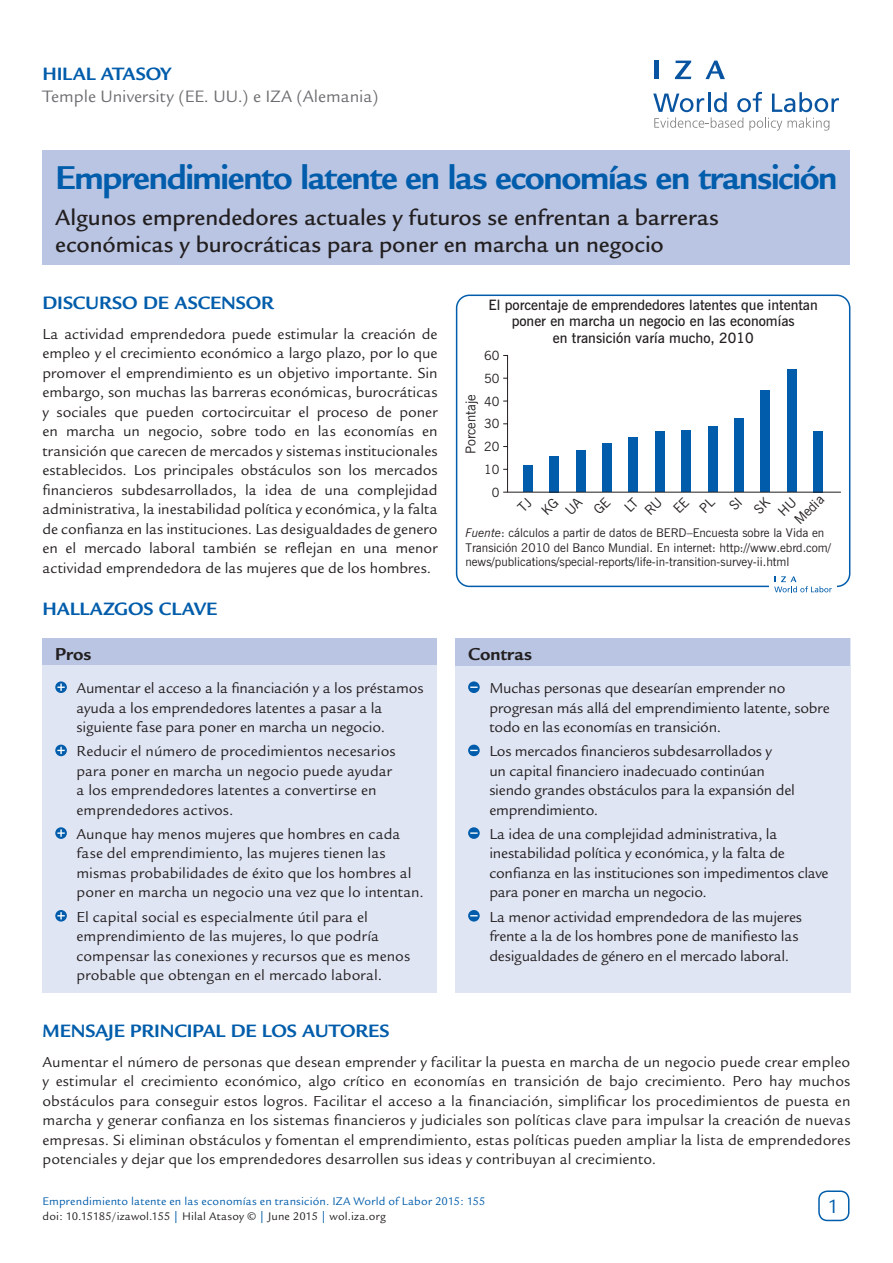
<style>
.page{position:relative;width:893px;height:1263px;background:#fff}
.page>*{position:absolute;margin:0;border:0;box-sizing:border-box;transform-origin:0 0}
.Cover__Title{font:700 36px "Legacy Sans";letter-spacing:-.035em;color:#015dab}
.Cover__Subtitle{font:500 24px/27px "Legacy Sans";color:#231f20}
.t1{font:21px "Legacy Sans";color:#015dab}
.Main__A_Level_Headin{font:700 19.5px "Legacy Sans";letter-spacing:-.005em;color:#015dab}
.Cover__AuthorName{font:700 19.5px "Legacy Sans";letter-spacing:-.01em;color:#015dab}
.Cover__Pro_Con_Heade{font:700 18.75px "Legacy Sans";color:#231f20}
.Cover__Affiliation{font:18px "Legacy Sans";color:#6c6d70}
.Main__Bodytext{font:15.75px/19.5px "Legacy Sans";color:#231f20;text-align:justify}
.Cover__Pro_Con_Bulle{font:15.75px/19.5px "Legacy Sans";letter-spacing:-.005em;color:#231f20}
.t2{font:600 14.25px/16.5px "News Gothic BT";color:#231f20;text-align:center}
.t3{font:13.5px/17px "News Gothic BT";color:#231f20}
.t4{font:12.75px/22.8px "News Gothic BT";color:#231f20;text-align:right}
.t5{font:12px/14.4px "News Gothic BT";color:#231f20}
.Cover_Footer{font:12px "Legacy Sans";letter-spacing:.015em;color:#015dab}
.t6{font:12px "Legacy Sans";letter-spacing:.015em;color:#231f20}
.s1{font-style:italic}
.s2{color:#015dab}
</style>
<div class="page">
<div style="left:43px;top:150px;width:807px;height:115px;background:#b9c5e3"></div>
<div style="left:818px;top:1190px;width:31px;height:31px;border:2px solid #015dab;border-radius:9px"></div>
<svg style="left:653px;top:92px;width:186px;height:39px"></svg>
<hr style="left:654px;top:61px;width:4px;height:18px;background:#0854a0">
<svg style="left:675px;top:61px;width:16px;height:18px"></svg>
<svg style="left:705px;top:61px;width:20px;height:18px"></svg>
<div style="left:455px;top:638px;width:395px;height:354px;background:#e0e5f3"></div>
<div style="left:455px;top:638px;width:395px;height:27px;background:#b9c5e3"></div>
<div style="left:468px;top:681px;width:12px;height:12px;background:#015dab;border-radius:50%"></div>
<svg style="left:470px;top:686px;width:8px;height:2px"></svg>
<svg style="left:468px;top:745px;width:12px;height:11px"></svg>
<div style="left:468px;top:827px;width:12px;height:12px;background:#015dab;border-radius:50%"></div>
<svg style="left:470px;top:832px;width:8px;height:2px"></svg>
<svg style="left:468px;top:910px;width:12px;height:11px"></svg>
<div style="left:43px;top:638px;width:394px;height:354px;background:#e0e5f3"></div>
<div style="left:43px;top:638px;width:394px;height:26px;background:#b9c5e3"></div>
<svg style="left:55px;top:681px;width:12px;height:12px"></svg>
<svg style="left:57px;top:683px;width:8px;height:8px"></svg>
<svg style="left:55px;top:745px;width:12px;height:11px"></svg>
<svg style="left:57px;top:747px;width:8px;height:7px"></svg>
<svg style="left:55px;top:827px;width:12px;height:12px"></svg>
<svg style="left:57px;top:829px;width:8px;height:8px"></svg>
<svg style="left:55px;top:910px;width:12px;height:11px"></svg>
<svg style="left:57px;top:912px;width:8px;height:7px"></svg>
<div style="left:456px;top:295px;width:394px;height:292px;border:2px solid #015dab;border-radius:13px"></div>
<svg style="left:503px;top:355px;width:5px;height:137px"></svg>
<div style="left:523px;top:465px;width:9px;height:27px;background:#015dab"></div>
<div style="left:550px;top:456px;width:9px;height:36px;background:#015dab"></div>
<div style="left:576px;top:450px;width:9px;height:42px;background:#015dab"></div>
<div style="left:603px;top:443px;width:9px;height:49px;background:#015dab"></div>
<div style="left:629px;top:438px;width:9px;height:54px;background:#015dab"></div>
<div style="left:655px;top:432px;width:9px;height:60px;background:#015dab"></div>
<div style="left:682px;top:431px;width:9px;height:61px;background:#015dab"></div>
<div style="left:708px;top:427px;width:9px;height:65px;background:#015dab"></div>
<div style="left:734px;top:419px;width:9px;height:73px;background:#015dab"></div>
<div style="left:761px;top:390px;width:9px;height:102px;background:#015dab"></div>
<div style="left:787px;top:370px;width:9px;height:122px;background:#015dab"></div>
<div style="left:813px;top:431px;width:9px;height:61px;background:#015dab"></div>
<hr style="left:503px;top:492px;width:338px;height:1px;background:#231f20">
<div style="left:769px;top:571px;width:68px;height:27px;background:#fff"></div>
<svg style="left:774px;top:576px;width:58px;height:16px"></svg>
<p class="Cover__AuthorName" style="left:43px;top:63px;width:130px">HILAL ATASOY</p>
<p class="Cover__Affiliation" style="left:43px;top:86px;width:337px">Temple University (EE. UU.) e IZA (Alemania)</p>
<p class="Cover__Title" style="left:55px;top:157px;width:784px">Emprendimiento latente en las economías en transición</p>
<p class="Cover__Subtitle" style="left:55px;top:204px;width:665px">Algunos emprendedores actuales y futuros se enfrentan a barreras económicas y burocráticas para poner en marcha un negocio</p>
<p class="Main__A_Level_Headin" style="left:43px;top:291px;width:233px">DISCURSO DE ASCENSOR</p>
<p class="Main__Bodytext" style="left:43px;top:324px;width:397px">La actividad emprendedora puede estimular la creación de empleo y el crecimiento económico a largo plazo, por lo que promover el emprendimiento es un objetivo importante. Sin embargo, son muchas las barreras económicas, burocráticas y sociales que pueden cortocircuitar el proceso de poner en marcha un negocio, sobre todo en las economías en transición que carecen de mercados y sistemas institucionales establecidos. Los principales obstáculos son los mercados financieros subdesarrollados, la idea de una complejidad administrativa, la inestabilidad política y económica, y la falta de confianza en las instituciones. Las desigualdades de genero en el mercado laboral también se reflejan en una menor actividad emprendedora de las mujeres que de los hombres.</p>
<p class="Main__A_Level_Headin" style="left:43px;top:598px;width:176px">HALLAZGOS CLAVE</p>
<p class="Cover__Pro_Con_Heade" style="left:55px;top:643px;width:38px">Pros</p>
<p class="Cover__Pro_Con_Bulle" style="left:77px;top:678px;width:348px">Aumentar el acceso a la financiación y a los préstamos ayuda a los emprendedores latentes a pasar a la siguiente fase para poner en marcha un negocio.</p>
<p class="Cover__Pro_Con_Bulle" style="left:77px;top:742px;width:321px">Reducir el número de procedimientos necesarios para poner en marcha un negocio puede ayudar a los emprendedores latentes a convertirse en emprendedores activos.</p>
<p class="Cover__Pro_Con_Bulle" style="left:77px;top:824px;width:349px">Aunque hay menos mujeres que hombres en cada fase del emprendimiento, las mujeres tienen las mismas probabilidades de éxito que los hombres al poner en marcha un negocio una vez que lo intentan.</p>
<p class="Cover__Pro_Con_Bulle" style="left:77px;top:907px;width:335px">El capital social es especialmente útil para el emprendimiento de las mujeres, lo que podría compensar las conexiones y recursos que es menos probable que obtengan en el mercado laboral.</p>
<p class="t2" style="left:489px;top:296px;width:331px">El porcentaje de emprendedores latentes que intentan poner en marcha un negocio en las economías<br>en transición varía mucho, 2010</p>
<p class="t4" style="left:484px;top:344px;width:17px">60<br>50<br>40<br>30<br>20<br>10<br>0</p>
<p class="t3" style="left:462px;top:454px;width:61px;rotate:-90deg">Porcentaje</p>
<p class="t3" style="left:791px;top:516px;width:37px;rotate:-45deg">Media</p>
<p class="t3" style="left:550px;top:494px;width:19px;text-indent:-17px;rotate:-45deg">KG<br>UA</p>
<p class="t3" style="left:629px;top:495px;width:20px;text-indent:-12px;rotate:-45deg">LT<br>RU</p>
<p class="t3" style="left:760px;top:494px;width:21px;line-height:18.8px;text-indent:-16px;rotate:-45deg">SK<br>HU</p>
<p class="t5" style="left:465px;top:526px;width:367px"><span class="s1">Fuente</span>: cálculos a partir de datos de BERD–Encuesta sobre la Vida en<br>Transición 2010 del Banco Mundial. En internet: http://www.ebrd.com/ news/publications/special-reports/life-in-transition-survey-ii.html</p>
<p class="Cover__Pro_Con_Heade" style="left:468px;top:643px;width:65px">Contras</p>
<p class="Cover__Pro_Con_Bulle" style="left:489px;top:678px;width:342px">Muchas personas que desearían emprender no progresan más allá del emprendimiento latente, sobre todo en las economías en transición.</p>
<p class="Cover__Pro_Con_Bulle" style="left:489px;top:742px;width:307px">Los mercados financieros subdesarrollados y<br>un capital financiero inadecuado continúan siendo grandes obstáculos para la expansión del emprendimiento.</p>
<p class="Cover__Pro_Con_Bulle" style="left:489px;top:824px;width:341px">La idea de una complejidad administrativa, la inestabilidad política y económica, y la falta de confianza en las instituciones son impedimentos clave para poner en marcha un negocio.</p>
<p class="Cover__Pro_Con_Bulle" style="left:489px;top:907px;width:314px">La menor actividad emprendedora de las mujeres frente a la de los hombres pone de manifiesto las desigualdades de género en el mercado laboral.</p>
<p class="Main__A_Level_Headin" style="left:43px;top:1019px;width:349px">MENSAJE PRINCIPAL DE LOS AUTORES</p>
<p class="Main__Bodytext" style="left:43px;top:1052px;width:809px">Aumentar el número de personas que desean emprender y facilitar la puesta en marcha de un negocio puede crear empleo y estimular el crecimiento económico, algo crítico en economías en transición de bajo crecimiento. Pero hay muchos obstáculos para conseguir estos logros. Facilitar el acceso a la financiación, simplificar los procedimientos de puesta en marcha y generar confianza en los sistemas financieros y judiciales son políticas clave para impulsar la creación de nuevas empresas. Si eliminan obstáculos y fomentan el emprendimiento, estas políticas pueden ampliar la lista de emprendedores potenciales y dejar que los emprendedores desarrollen sus ideas y contribuyan al crecimiento.</p>
<p class="Cover_Footer" style="left:43px;top:1195px;width:444px">Emprendimiento latente en las economías en transición. IZA World of Labor 2015: 155</p>
<p class="t6" style="left:43px;top:1210px;width:345px">doi: 10.15185/izawol.155 <span class="s2">|</span> Hilal Atasoy © <span class="s2">|</span> June 2015 <span class="s2">|</span> wol.iza.org</p>
<p class="t1" style="left:828px;top:1194px;width:13px">1</p>
</div>
